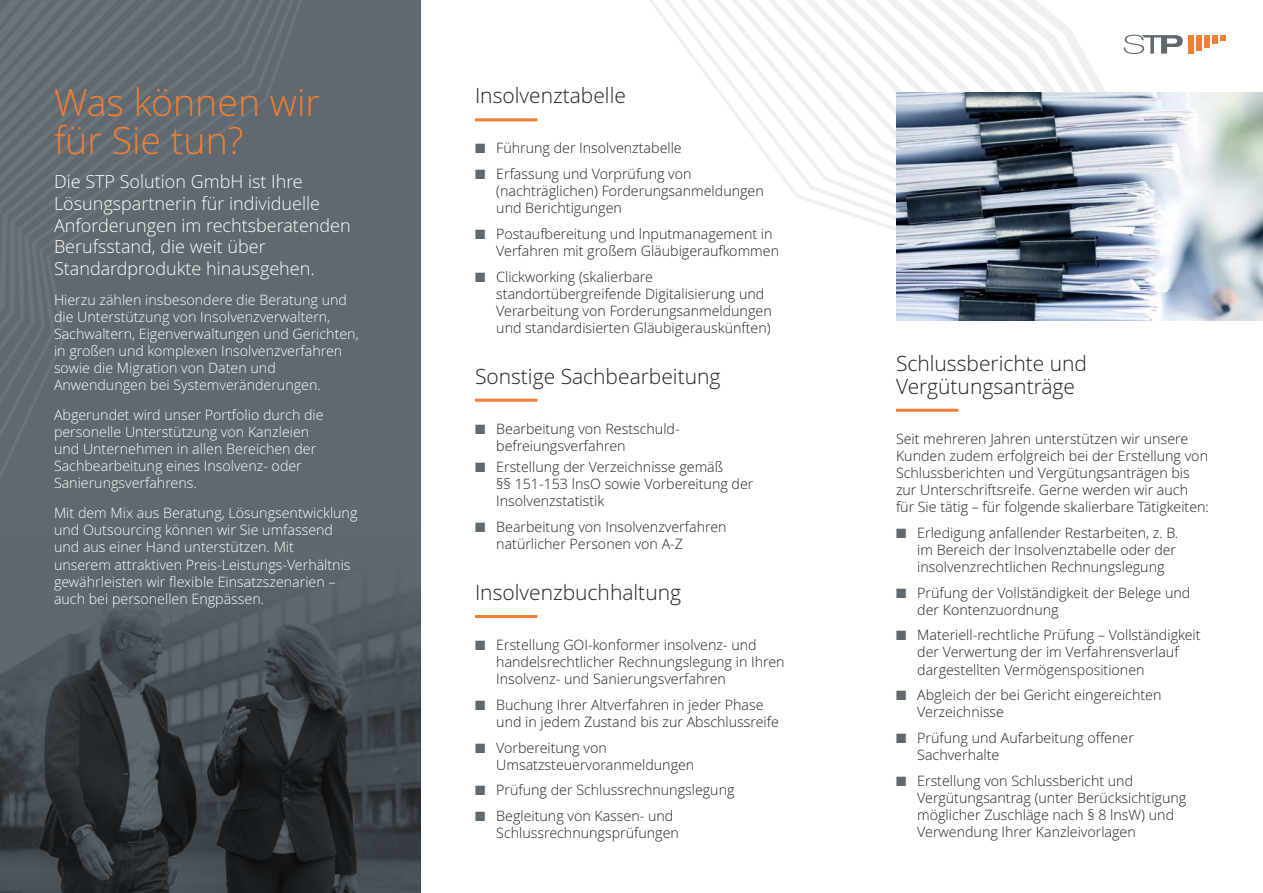
<style>
.page{position:relative;width:1263px;height:893px;background:#fff}
.page>*{position:absolute;margin:0;border:0;box-sizing:border-box;transform-origin:0 0}
.t1{font:300 37.5px/37.5px "Open Sans";color:#f47d32}
.t2{font:300 21px/22.5px "Open Sans";color:#231f20}
.t3{font:300 18px/21.6px "Open Sans";color:#fff}
.t4{font:300 14.25px/17.1px "Open Sans";color:#231f20}
.t5{font:300 14.25px/17.1px "Open Sans";color:#fff}
.s1{color:#5f696f}
</style>
<div class="page">
<svg style="left:0;top:0;width:421px;height:893px;background:#484f54"></svg>
<svg style="left:0;top:0;width:364px;height:493px;background:#606a70"></svg>
<hr style="left:475px;top:118px;width:62px;height:3px;background:#f47d32">
<hr style="left:475px;top:399px;width:62px;height:3px;background:#f47d32">
<hr style="left:475px;top:615px;width:62px;height:3px;background:#f47d32">
<hr style="left:896px;top:409px;width:62px;height:3px;background:#f47d32">
<svg style="left:649px;top:0;width:457px;height:231px"></svg>
<div style="left:1188px;top:35px;width:6px;height:19px;background:#f47d32"></div>
<div style="left:1196px;top:35px;width:6px;height:15px;background:#f47d32"></div>
<div style="left:1204px;top:35px;width:6px;height:12px;background:#f47d32"></div>
<div style="left:1212px;top:35px;width:6px;height:9px;background:#f47d32"></div>
<svg style="left:1220px;top:35px;width:6px;height:6px"></svg>
<svg style="left:1123px;top:35px;width:60px;height:19px"></svg>
<img style="left:896px;top:92px;width:367px;height:229px">
<p class="t1" style="left:54px;top:85px;width:268px">Was können wir für Sie tun?</p>
<p class="t3" style="left:54px;top:171px;width:298px">Die STP Solution GmbH ist Ihre<br>Lösungspartnerin für individuelle<br>Anforderungen im rechtsberatenden<br>Berufsstand, die weit über<br>Standardprodukte hinausgehen.</p>
<p class="t5" style="left:54px;top:291px;width:306px">Hierzu zählen insbesondere die Beratung und die Unterstützung von Insolvenzverwaltern, Sachwaltern, Eigenverwaltungen und Gerichten, in großen und komplexen Insolvenzverfahren sowie die Migration von Daten und Anwendungen bei Systemveränderungen.</p>
<p class="t5" style="left:54px;top:406px;width:271px">Abgerundet wird unser Portfolio durch die personelle Unterstützung von Kanzleien und Unternehmen in allen Bereichen der Sachbearbeitung eines Insolvenz- oder Sanierungsverfahrens.</p>
<p class="t5" style="left:54px;top:505px;width:305px">Mit dem Mix aus Beratung, Lösungsentwicklung und Outsourcing können wir Sie umfassend und aus einer Hand unterstützen. Mit<br>unserem attraktiven Preis-Leistungs-Verhältnis gewährleisten wir flexible Einsatzszenarien – auch bei personellen Engpässen.</p>
<p class="t2" style="left:475px;top:85px;width:152px">Insolvenztabelle</p>
<p class="t4" style="left:475px;top:140px;width:208px"><span class="s1">■</span> Führung der Insolvenztabelle</p>
<p class="t4" style="left:496px;top:166px;width:269px;text-indent:-21px"><span class="s1">■</span> Erfassung und Vorprüfung von (nachträglichen) Forderungsanmeldungen und Berichtigungen</p>
<p class="t4" style="left:496px;top:225px;width:284px;text-indent:-21px"><span class="s1">■</span> Postaufbereitung und lnputmanagement in<br>Verfahren mit großem Gläubigeraufkommen</p>
<p class="t4" style="left:496px;top:268px;width:277px;text-indent:-21px"><span class="s1">■</span> Clickworking (skalierbare standortübergreifende Digitalisierung und Verarbeitung von Forderungsanmeldungen und standardisierten Gläubigerauskünften)</p>
<p class="t2" style="left:475px;top:365px;width:247px">Sonstige Sachbearbeitung</p>
<p class="t4" style="left:475px;top:420px;width:206px"><span class="s1">■</span> Bearbeitung von Restschuld-</p>
<p class="t4" style="left:496px;top:437px;width:131px">befreiungsverfahren</p>
<p class="t4" style="left:496px;top:459px;width:259px;text-indent:-21px"><span class="s1">■</span> Erstellung der Verzeichnisse gemäß<br>§§ 151-153 lnsO sowie Vorbereitung der<br>Insolvenzstatistik</p>
<p class="t4" style="left:496px;top:519px;width:232px;text-indent:-21px"><span class="s1">■</span> Bearbeitung von Insolvenzverfahren natürlicher Personen von A-Z</p>
<p class="t2" style="left:475px;top:582px;width:208px">Insolvenzbuchhaltung</p>
<p class="t4" style="left:496px;top:637px;width:290px;text-indent:-21px"><span class="s1">■</span> Erstellung GOI-konformer insolvenz- und handelsrechtlicher Rechnungslegung in Ihren<br>Insolvenz- und Sanierungsverfahren</p>
<p class="t4" style="left:496px;top:696px;width:284px;text-indent:-21px"><span class="s1">■</span> Buchung Ihrer Altverfahren in jeder Phase und in jedem Zustand bis zur Abschlussreife</p>
<p class="t4" style="left:496px;top:739px;width:200px;text-indent:-21px"><span class="s1">■</span> Vorbereitung von<br>Umsatzsteuervoranmeldungen</p>
<p class="t4" style="left:475px;top:782px;width:261px"><span class="s1">■</span> Prüfung der Schlussrechnungslegung</p>
<p class="t4" style="left:496px;top:807px;width:184px;text-indent:-21px"><span class="s1">■</span> Begleitung von Kassen- und<br>Schlussrechnungsprüfungen</p>
<p class="t2" style="left:896px;top:353px;width:193px">Schlussberichte und<br>Vergütungsanträge</p>
<p class="t4" style="left:896px;top:430px;width:314px">Seit mehreren Jahren unterstützen wir unsere Kunden zudem erfolgreich bei der Erstellung von Schlussberichten und Vergütungsanträgen bis zur Unterschriftsreife. Gerne werden wir auch für Sie tätig – für folgende skalierbare Tätigkeiten:</p>
<p class="t4" style="left:917px;top:524px;width:263px;text-indent:-21px"><span class="s1">■</span> Erledigung anfallender Restarbeiten, z. B. im Bereich der Insolvenztabelle oder der insolvenzrechtlichen Rechnungslegung</p>
<p class="t4" style="left:917px;top:584px;width:275px;text-indent:-21px"><span class="s1">■</span> Prüfung der Vollständigkeit der Belege und der Kontenzuordnung</p>
<p class="t4" style="left:917px;top:627px;width:285px;text-indent:-21px"><span class="s1">■</span> Materiell-rechtliche Prüfung – Vollständigkeit der Verwertung der im Verfahrensverlauf dargestellten Vermögenspositionen</p>
<p class="t4" style="left:917px;top:687px;width:246px;text-indent:-21px"><span class="s1">■</span> Abgleich der bei Gericht eingereichten<br>Verzeichnisse</p>
<p class="t4" style="left:917px;top:729px;width:218px;text-indent:-21px"><span class="s1">■</span> Prüfung und Aufarbeitung offener<br>Sachverhalte</p>
<p class="t4" style="left:917px;top:772px;width:271px;text-indent:-21px"><span class="s1">■</span> Erstellung von Schlussbericht und Vergütungsantrag (unter Berücksichtigung möglicher Zuschläge nach § 8 lnsW) und Verwendung Ihrer Kanzleivorlagen</p>
</div>
